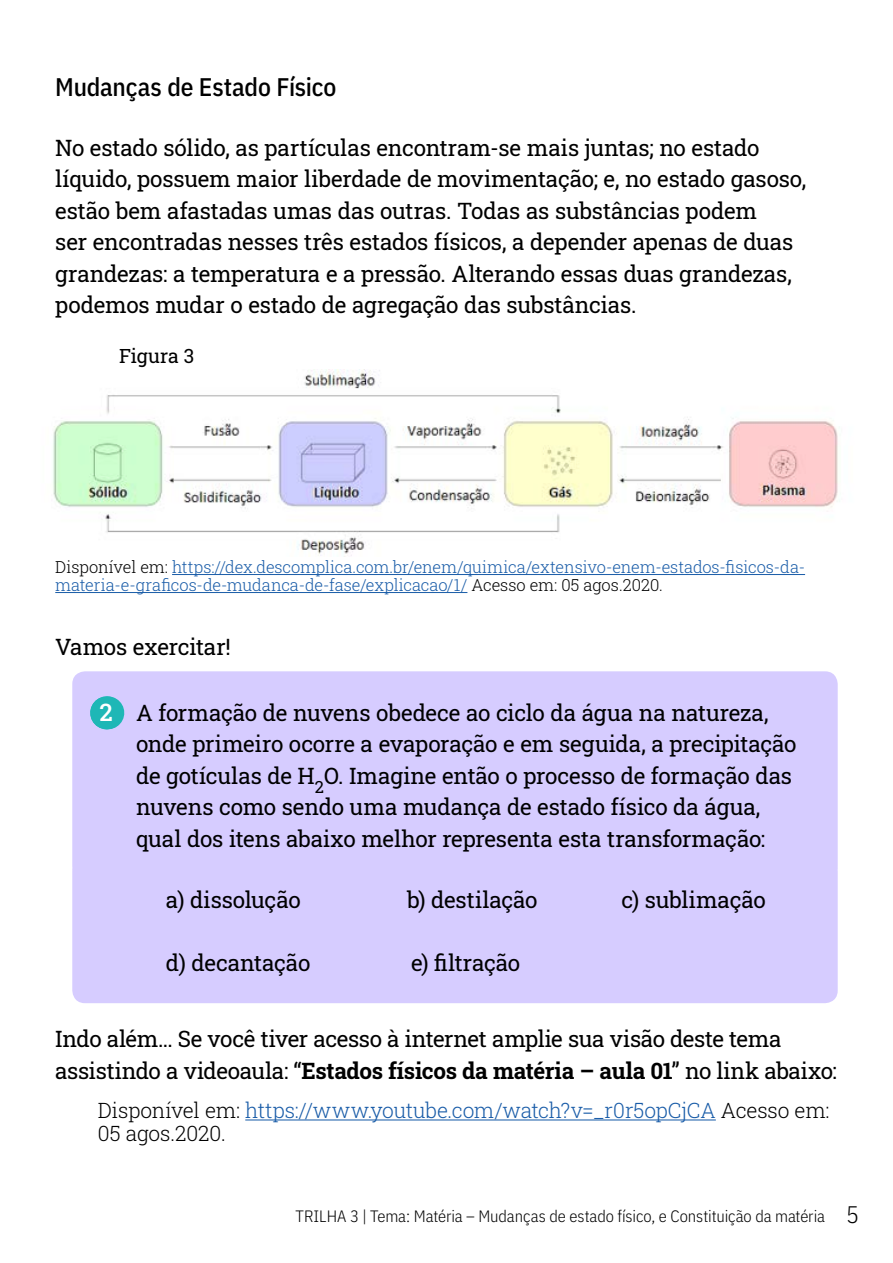
<style>
.page{position:relative;width:893px;height:1263px;background:#fff}
.page>*{position:absolute;margin:0;border:0;box-sizing:border-box;transform-origin:0 0}
.Texto_normal{font:500 25.5px "IBM Plex Sans Cond";letter-spacing:-.01em;color:#000}
.Texto_normal-2{font:22.5px/31.5px "Roboto Slab";letter-spacing:-.01em;color:#000}
._3_Quadro_amarelo_se{font:22.5px "Roboto Slab";letter-spacing:-.01em;color:#000}
.Complementar{font:300 21px/22.5px "Roboto Slab";letter-spacing:-.01em;color:#195ca8}
.Figura{font:19.5px "Roboto Slab";letter-spacing:-.005em;color:#000}
.Fonte_imagem{font:300 16.5px/18px "Roboto Slab";letter-spacing:-.005em;color:#195ca8}
.t1{font:300 16.5px "IBM Plex Sans Cond";letter-spacing:-.005em;color:#000}
.s1{color:#000}
.s2{font-weight:500;font-size:24px;color:#fff}
.s3{font-weight:700}
.s4{font-size:24px}
</style>
<div class="page">
<div style="left:72px;top:671px;width:766px;height:208px;background:#d6ccff;border-radius:13px"></div>
<svg style="left:72px;top:696px;width:35px;height:33px"></svg>
<hr style="left:0;top:696px;width:1px;height:33px;background:#1eb7b6">
<hr style="left:107px;top:696px;width:1px;height:33px;background:#1eb7b6">
<div style="left:72px;top:859px;width:766px;height:144px;background:#d6ccff;border-radius:13px"></div>
<hr style="left:245px;top:1119px;width:471px;height:1px;background:#195ca8">
<img style="left:53px;top:370px;width:785px;height:186px">
<hr style="left:172px;top:574px;width:633px;height:1px;background:#195ca8">
<hr style="left:55px;top:592px;width:412px;height:1px;background:#195ca8">
<p class="Texto_normal" style="left:55px;top:67px;width:283px">Mudanças de Estado Físico</p>
<p class="Texto_normal-2" style="left:55px;top:131px;width:752px">No estado sólido, as partículas encontram-se mais juntas; no estado líquido, possuem maior liberdade de movimentação; e, no estado gasoso, estão bem afastadas umas das outras. Todas as substâncias podem<br>ser encontradas nesses três estados físicos, a depender apenas de duas grandezas: a temperatura e a pressão. Alterando essas duas grandezas, podemos mudar o estado de agregação das substâncias.</p>
<p class="Figura" style="left:119px;top:342px;width:77px">Figura 3</p>
<p class="Fonte_imagem" style="left:55px;top:558px;width:751px"><span class="s1">Disponível em:</span> https://dex.descomplica.com.br/enem/quimica/extensivo-enem-estados-fisicos-da&shy;materia-e-graficos-de-mudanca-de-fase/explicacao/1/ <span class="s1">Acesso em: 05 agos.2020.</span></p>
<p class="Texto_normal-2" style="left:55px;top:631px;width:177px">Vamos exercitar!</p>
<p class="Texto_normal-2" style="left:136px;top:696px;width:662px;text-indent:-36px"><span class="s2">2</span> A formação de nuvens obedece ao ciclo da água na natureza, onde primeiro ocorre a evaporação e em seguida, a precipitação de gotículas de H<sub>2</sub>O. Imagine então o processo de formação das nuvens como sendo uma mudança de estado físico da água, qual dos itens abaixo melhor representa esta transformação:</p>
<p class="_3_Quadro_amarelo_se" style="left:166px;top:884px;width:136px">a) dissolução</p>
<p class="_3_Quadro_amarelo_se" style="left:407px;top:884px;width:132px">b) destilação</p>
<p class="_3_Quadro_amarelo_se" style="left:622px;top:884px;width:146px">c) sublimação</p>
<p class="_3_Quadro_amarelo_se" style="left:166px;top:947px;width:146px">d) decantação</p>
<p class="_3_Quadro_amarelo_se" style="left:411px;top:947px;width:111px">e) filtração</p>
<p class="Texto_normal-2" style="left:55px;top:1023px;width:783px">Indo além... Se você tiver acesso à internet amplie sua visão deste tema assistindo a videoaula: “<span class="s3">Estados físicos da matéria – aula 01</span>” no link abaixo:</p>
<p class="Complementar" style="left:98px;top:1099px;width:733px"><span class="s1">Disponível em:</span> https://www.youtube.com/watch?v=_r0r5opCjCA <span class="s1">Acesso em:<br>05 agos.2020.</span></p>
<p class="t1" style="left:295px;top:1203px;width:565px">TRILHA 3 | Tema: Matéria – Mudanças de estado físico, e Constituição da matéria <span class="s4">5</span></p>
</div>
